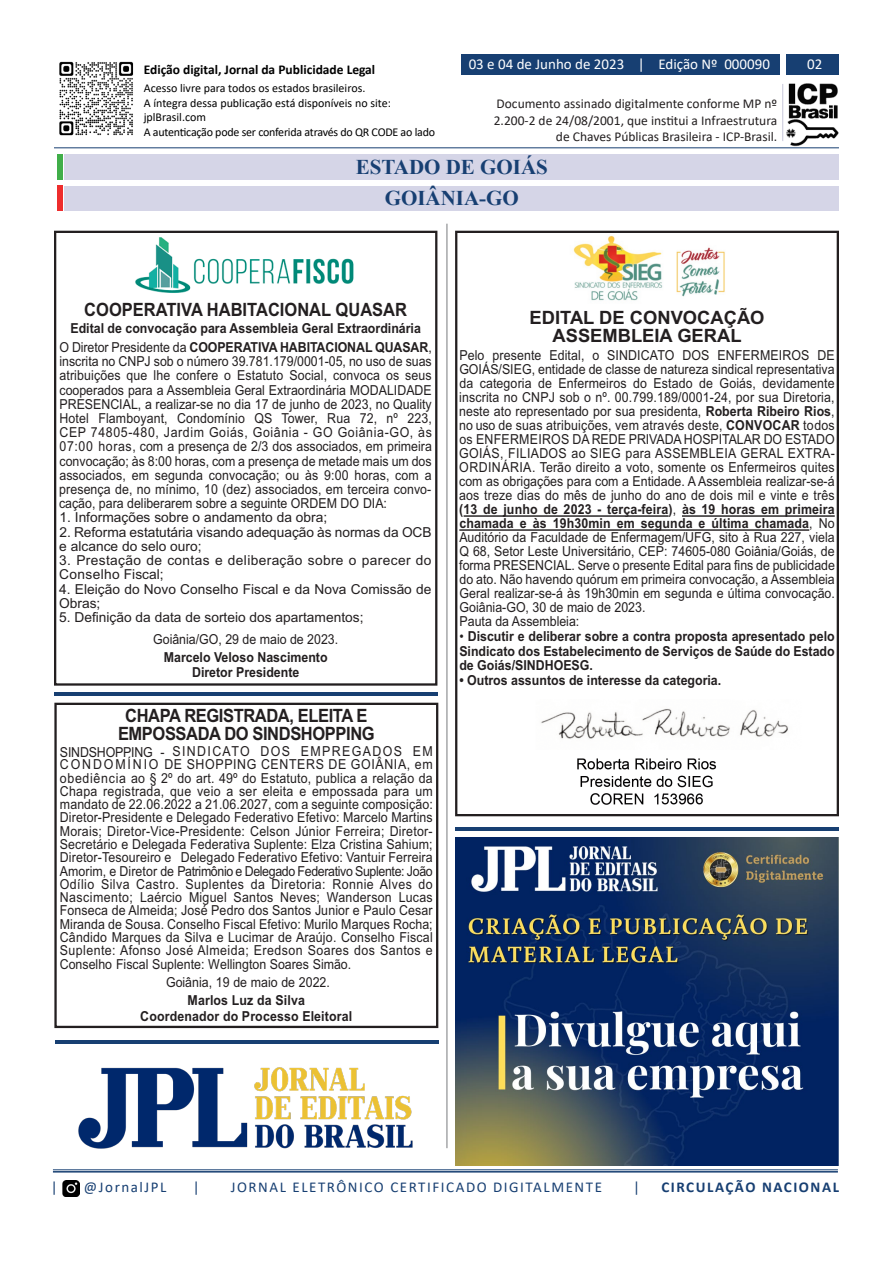
<style>
.page{position:relative;width:893px;height:1263px;background:#fff}
.page>*{position:absolute;margin:0;border:0;box-sizing:border-box;transform-origin:0 0}
.t1{font:700 21px/31.2px "Times New Roman";color:#173f72;text-align:center}
.t2{font:700 18.3px/17.9px "Arial";letter-spacing:-.025em;color:#231f20;text-align:center;scale:.9 1}
.t3{font:700 18.3px/18.6px "Arial";color:#231f20;text-align:center}
.t4{font:700 18.3px "Arial";color:#231f20;scale:.9 1}
.t5{font:15px "Calibri";letter-spacing:.105em;color:#173f72}
.t6{font:15px "Calibri";color:#fff}
.t7{font:700 15px "Calibri";letter-spacing:.105em;color:#173f72}
.t8{font:13.8px/14px "Arial";color:#231f20;text-align:justify;scale:.9 1}
.t9{font:700 13.8px/14.7px "Arial";color:#231f20;text-align:center;scale:.9 1}
.t10{font:13.8px/14.2px "Arial";color:#231f20}
.t11{font:13.8px/14.2px "Arial";letter-spacing:.025em;color:#231f20}
.t12{font:13.5px/16.2px "Calibri";color:#231f20;text-align:right}
.t13{font:700 13.5px "Calibri";color:#000}
.t14{font:12px/14.4px "Calibri";color:#000}
.s1{font-weight:400}
.s2{font-style:inherit}
.s3{font-weight:700}
</style>
<div class="page">
<img style="left:59px;top:61px;width:75px;height:75px">
<img style="left:783px;top:83px;width:56px;height:64px">
<hr style="left:782px;top:84px;width:1px;height:57px;background:#c7c7d9">
<div style="left:786px;top:54px;width:53px;height:21px;background:#173f72"></div>
<div style="left:461px;top:54px;width:319px;height:21px;background:#173f72"></div>
<hr style="left:54px;top:147px;width:785px;height:1px;background:#173f72">
<hr style="left:53px;top:1169px;width:785px;height:1px;background:#173f72">
<hr style="left:53px;top:1171px;width:785px;height:1px;background:#173f72">
<img style="left:62px;top:1180px;width:18px;height:16px">
<div style="left:57px;top:154px;width:6px;height:26px;background:#40ae49"></div>
<div style="left:65px;top:154px;width:774px;height:26px;background:#d5d5e7"></div>
<hr style="left:446px;top:224px;width:1px;height:924px;background:#787a7d">
<div style="left:65px;top:186px;width:774px;height:25px;background:#d5d5e7"></div>
<div style="left:57px;top:185px;width:6px;height:26px;background:#ee2d2d"></div>
<div style="left:54px;top:231px;width:383px;height:455px;border:2px solid #231f20"></div>
<img style="left:135px;top:237px;width:219px;height:56px">
<hr style="left:54px;top:693px;width:384px;height:3px;background:#173f72">
<hr style="left:55px;top:1040px;width:383px;height:3px;background:#173f72">
<hr style="left:455px;top:827px;width:384px;height:3px;background:#173f72">
<div style="left:455px;top:231px;width:384px;height:585px;border:2px solid #231f20"></div>
<hr style="left:464px;top:515px;width:205px;height:2px;background:#231f20">
<hr style="left:682px;top:515px;width:153px;height:2px;background:#231f20">
<hr style="left:459px;top:529px;width:350px;height:2px;background:#231f20">
<img style="left:573px;top:235px;width:152px;height:66px">
<img style="left:541px;top:708px;width:248px;height:97px">
<img style="left:455px;top:838px;width:383px;height:328px">
<div style="left:54px;top:703px;width:384px;height:325px;border:2px solid #231f20"></div>
<img style="left:72px;top:1047px;width:384px;height:125px">
<p class="t13" style="left:144px;top:60px;width:233px">Edição digital, Jornal da Publicidade Legal</p>
<p class="t14" style="left:144px;top:81px;width:293px">Acesso livre para todos os estados brasileiros.<br>A íntegra dessa publicação está disponíveis no site: jplBrasil.com<br>A autenticação pode ser conferida através do QR CODE ao lado</p>
<p class="t6" style="left:469px;top:54px;width:303px">03 e 04 de Junho de 2023 | Edição Nº 000090</p>
<p class="t6" style="left:807px;top:54px;width:17px">02</p>
<p class="t12" style="left:494px;top:95px;width:285px">Documento assinado digitalmente conforme MP nº<br>2.200-2 de 24/08/2001, que institui a Infraestrutura de Chaves Públicas Brasileira - ICP-Brasil.</p>
<h1 class="t1" style="left:356px;top:151px;width:194px">ESTADO DE GOIÁS<br>GOIÂNIA-GO</h1>
<h2 class="t4" style="left:84px;top:297px;width:360px">COOPERATIVA HABITACIONAL QUASAR</h2>
<p class="t9" style="left:60px;top:319px;width:415px;line-height:18.8px">Edital de convocação para Assembleia Geral Extraordinária<br><span class="s1">O Diretor Presidente da</span> COOPERATIVA HABITACIONAL QUASAR<span class="s1">,</span></p>
<p class="t8" style="left:59px;top:354px;width:416px">inscrita no CNPJ sob o número 39.781.179/0001-05, no uso de suas atribuições que lhe confere o Estatuto Social, convoca os seus cooperados para a Assembleia Geral Extraordinária MODALIDADE PRESENCIAL, a realizar-se no dia 17 de junho de 2023, no Quality Hotel Flamboyant, Condomínio QS Tower, Rua 72, nº 223, CEP 74805-480, Jardim Goiás, Goiânia - GO Goiânia-GO, às 07:00 horas, com a presença de 2/3 dos associados, em primeira convocação; às 8:00 horas, com a presença de metade mais um dos associados, em segunda convocação; ou às 9:00 horas, com a presença de, no mínimo, 10 (dez) associados, em terceira convo&shy;cação, para deliberarem sobre a seguinte ORDEM DO DIA:</p>
<p class="t10" style="left:60px;top:510px;width:269px">1. Informações sobre o andamento da obra;</p>
<p class="t10" style="left:59px;top:525px;width:374px">2. Reforma estatutária visando adequação às normas da OCB e alcance do selo ouro;</p>
<p class="t11" style="left:59px;top:553px;width:374px">3. Prestação de contas e deliberação sobre o parecer do<br>Conselho Fiscal;</p>
<p class="t10" style="left:59px;top:581px;width:374px">4. Eleição do Novo Conselho Fiscal e da Nova Comissão de<br>Obras;</p>
<p class="t10" style="left:153px;top:606px;width:212px;line-height:21.6px;text-indent:-94px">5. Definição da data de sorteio dos apartamentos;<br>Goiânia/GO, 29 de maio de 2023.</p>
<p class="t9" style="left:164px;top:650px;width:183px;line-height:14.2px">Marcelo Veloso Nascimento<br>Diretor Presidente</p>
<h2 class="t2" style="left:118px;top:706px;width:287px">CHAPA REGISTRADA, ELEITA E<br>EMPOSSADA DO SINDSHOPPING</h2>
<p class="t8" style="left:60px;top:744px;width:416px;line-height:13.4px">SINDSHOPPING - SINDICATO DOS EMPREGADOS EM CONDOMÍNIO DE SHOPPING CENTERS DE GOIÂNIA, em obediência ao § 2º do art. 49º do Estatuto, publica a relação da Chapa registrada, que veio a ser eleita e empossada para um mandato de 22.06.2022 a 21.06.2027, com a seguinte composição:<br>Diretor-Presidente e Delegado Federativo Efetivo: Marcelo Martins Morais; Diretor-Vice-Presidente: Celson Júnior Ferreira; Diretor-Secretário e Delegada Federativa Suplente: Elza Cristina Sahium; Diretor-Tesoureiro e Delegado Federativo Efetivo: Vantuir Ferreira Amorim, e Diretor de Patrimônio e Delegado Federativo Suplente: João Odílio Silva Castro. Suplentes da Diretoria: Ronnie Alves do Nascimento; Laércio Miguel Santos Neves; Wanderson Lucas Fonseca de Almeida; José Pedro dos Santos Junior e Paulo Cesar Miranda de Sousa. Conselho Fiscal Efetivo: Murilo Marques Rocha; Cândido Marques da Silva e Lucimar de Araújo. Conselho Fiscal Suplente: Afonso José Almeida; Eredson Soares dos Santos e Conselho Fiscal Suplente: Wellington Soares Simão.</p>
<p class="t8" style="left:166px;top:973px;width:184px;line-height:18px;text-align:center">Goiânia, 19 de maio de 202<span class="s2">2</span>.<br><span class="s3">Marlos Luz da Silva</span></p>
<p class="t9" style="left:140px;top:1009px;width:237px">Coordenador do Processo Eleitoral</p>
<h2 class="t3" style="left:530px;top:308px;width:236px">EDITAL DE CONVOCAÇÃO<br>ASSEMBLEIA GERAL</h2>
<p class="t8" style="left:459px;top:348px;width:419px;text-align:left">Pelo presente Edital, o SINDICATO DOS ENFERMEIROS DE GOIÁS/SIEG, entidade de classe de natureza sindical representativa da categoria de Enfermeiros do Estado de Goiás, devidamente inscrita no CNPJ sob o nº. 00.799.189/0001-24, por sua Diretoria, neste ato representado por sua presidenta, <span class="s3">Roberta Ribeiro Rios</span>, no uso de suas atribuições, vem através deste, <span class="s3">CONVOCAR</span> todos os ENFERMEIROS DA REDE PRIVADA HOSPITALAR DO ESTADO GOIÁS, FILIADOS ao SIEG para ASSEMBLEIA GERAL EXTRA-ORDINÁRIA. Terão direito a voto, somente os Enfermeiros quites com as obrigações para com a Entidade. A Assembleia realizar-se-á aos treze dias do mês de junho do ano de dois mil e vinte e três <span class="s3">(13 de junho de 2023 - terça-feira)</span>, <span class="s3">às 19 horas em primeira chamada e às 19h30min em segunda e última chamada</span>, No Auditório da Faculdade de Enfermagem/UFG, sito à Rua 227, viela Q 68, Setor Leste Universitário, CEP: 74605-080 Goiânia/Goiás, de forma PRESENCIAL. Serve o presente Edital para fins de publicidade do ato. Não havendo quórum em primeira convocação, a Assembleia Geral realizar-se-á às 19h30min em segunda e última convocação.<br>Goiânia-GO, 30 de maio de 2023.<br>Pauta da Assembleia:</p>
<p class="t9" style="left:459px;top:629px;width:419px;text-align:justify"><span class="s1">•</span> Discutir e deliberar sobre a contra proposta apresentado pelo Sindicato dos Estabelecimento de Serviços de Saúde do Estado de Goiás/SINDHOESG.</p>
<p class="t9" style="left:459px;top:673px;width:293px">• Outros assuntos de interesse da categoria.</p>
<p class="t5" style="left:51px;top:1177px;width:8px">|</p>
<p class="t5" style="left:84px;top:1177px;width:84px">@JornalJPL</p>
<p class="t5" style="left:193px;top:1177px;width:8px">|</p>
<p class="t5" style="left:231px;top:1177px;width:373px">JORNAL ELETRÔNICO CERTIFICADO DIGITALMENTE</p>
<p class="t5" style="left:633px;top:1177px;width:8px">|</p>
<p class="t7" style="left:661px;top:1177px;width:179px">CIRCULAÇÃO NACIONAL</p>
</div>
